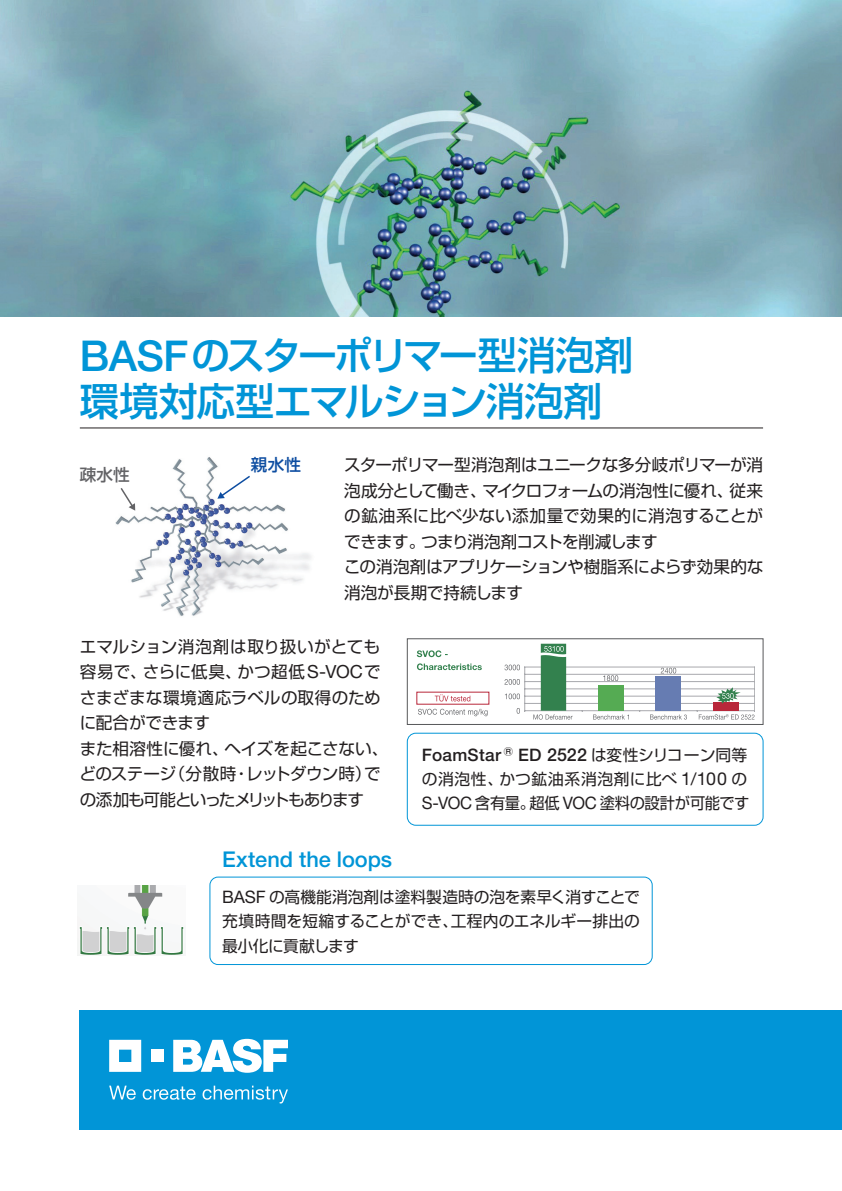
<style>
.page{position:relative;width:842px;height:1191px;background:#fff}
.page>*{position:absolute;margin:0;border:0;box-sizing:border-box;transform-origin:0 0}
.t1{font:500 39px/46px "Shin Go Pro";letter-spacing:-.035em;color:#0195d7}
.t2{font:500 21.7px "Helvetica Neue LT Std";color:#0195d7}
.t3{font:500 17.2px "Helvetica Neue LT Std";letter-spacing:.015em;color:#231f20}
.t4{font:16.6px/25.5px "Shin Go Pro";letter-spacing:-.02em;color:#231f20}
.t5{font:500 16.6px "Shin Go Pro";color:#0d4da1}
.t6{font:500 16.6px "Shin Go Pro";color:#636366}
.t7{font:15.8px/24.2px "Shin Go Pro";letter-spacing:-.005em;color:#231f20;text-align:justify}
.s1{font-family:"Helvetica Neue LT Std";font-size:42.5px}
.s2{font-family:"Helvetica Neue LT Std";font-size:18.1px}
.s3{font-size:17.8px}
.s4{font-family:"Shin Go Pro";font-weight:400;font-size:15.8px}
.s5{font-family:"Helvetica Neue LT Std";font-size:17.8px}
.s6{font-family:"Helvetica Neue LT Std";font-size:17.2px}
</style>
<div class="page">
<img style="left:0;top:0;width:842px;height:317px">
<div style="left:79px;top:1010px;width:763px;height:119px;background:#0195d7"></div>
<svg style="left:109px;top:1039px;width:32px;height:32px"></svg>
<div style="left:151px;top:1049px;width:12px;height:13px;background:#fff"></div>
<svg style="left:173px;top:1038px;width:115px;height:34px"></svg>
<svg style="left:109px;top:1085px;width:27px;height:14px"></svg>
<svg style="left:143px;top:1086px;width:53px;height:13px"></svg>
<svg style="left:203px;top:1085px;width:85px;height:18px"></svg>
<hr style="left:80px;top:427px;width:683px;height:1px;background:#231f20">
<div style="left:407px;top:638px;width:356px;height:86px;border:1px solid #57585a"></div>
<svg style="left:417px;top:663px;width:65px;height:7px"></svg>
<svg style="left:417px;top:650px;width:31px;height:7px"></svg>
<hr style="left:525px;top:667px;width:1px;height:43px;background:#a8a9ad">
<hr style="left:754px;top:667px;width:1px;height:43px;background:#a8a9ad">
<hr style="left:524px;top:703px;width:231px;height:1px;background:#a8a9ad">
<hr style="left:524px;top:696px;width:231px;height:1px;background:#a8a9ad">
<hr style="left:524px;top:681px;width:231px;height:1px;background:#a8a9ad">
<hr style="left:524px;top:674px;width:231px;height:1px;background:#a8a9ad">
<hr style="left:524px;top:688px;width:231px;height:1px;background:#a8a9ad">
<hr style="left:524px;top:667px;width:231px;height:1px;background:#a8a9ad">
<hr style="left:524px;top:710px;width:231px;height:1px;background:#a8a9ad">
<div style="left:656px;top:676px;width:25px;height:34px;background:#667cb2"></div>
<div style="left:598px;top:685px;width:26px;height:25px;background:#55ab53"></div>
<div style="left:713px;top:702px;width:26px;height:8px;background:#b8273a"></div>
<svg style="left:504px;top:664px;width:16px;height:6px"></svg>
<svg style="left:603px;top:675px;width:15px;height:6px"></svg>
<svg style="left:661px;top:668px;width:15px;height:5px"></svg>
<svg style="left:716px;top:687px;width:25px;height:17px"></svg>
<svg style="left:504px;top:679px;width:16px;height:6px"></svg>
<svg style="left:505px;top:693px;width:15px;height:6px"></svg>
<svg style="left:517px;top:708px;width:9px;height:5px"></svg>
<svg style="left:418px;top:708px;width:70px;height:8px"></svg>
<svg style="left:435px;top:694px;width:35px;height:7px"></svg>
<svg style="left:533px;top:643px;width:40px;height:76px"></svg>
<svg style="left:593px;top:714px;width:36px;height:5px"></svg>
<svg style="left:650px;top:714px;width:37px;height:5px"></svg>
<svg style="left:697px;top:710px;width:58px;height:9px"></svg>
<img style="left:115px;top:457px;width:196px;height:159px">
<div style="left:209px;top:876px;width:444px;height:89px;border:1px solid #0195d7;border-radius:8px"></div>
<div style="left:407px;top:732px;width:356px;height:93px;border:1px solid #0195d7;border-radius:9px"></div>
<img style="left:77px;top:885px;width:107px;height:71px">
<svg style="left:217px;top:474px;width:35px;height:25px"></svg>
<svg style="left:119px;top:486px;width:16px;height:24px"></svg>
<h1 class="t1" style="left:80px;top:327px;width:556px"><span class="s1">BASF</span>のスターポリマー型消泡剤環境対応型エマルション消泡剤</h1>
<p class="t5" style="left:251px;top:451px;width:52px">親水性</p>
<p class="t6" style="left:80px;top:461px;width:52px">疎水性</p>
<p class="t4" style="left:344px;top:450px;width:421px">スターポリマー型消泡剤はユニークな多分岐ポリマーが消泡成分として働き、マイクロフォームの消泡性に優れ、従来の鉱油系に比べ少ない添加量で効果的に消泡することができます。つまり消泡剤コストを削減します<br>この消泡剤はアプリケーションや樹脂系によらず効果的な消泡が長期で持続します</p>
<p class="t4" style="left:79px;top:631px;width:310px">エマルション消泡剤は取り扱いがとても容易で、さらに低臭、かつ超低<span class="s2">S-VOC</span>でさまざまな環境適応ラベルの取得のために配合ができます<br>また相溶性に優れ、ヘイズを起こさない、どのステージ（分散時・レットダウン時）での添加も可能といったメリットもあります</p>
<p class="t3" style="left:422px;top:744px;width:327px">FoamStar <sup>Ⓡ</sup> ED <span class="s3">2522</span> <span class="s4">は変性シリコーン同等</span></p>
<p class="t7" style="left:422px;top:764px;width:329px">の消泡性、かつ鉱油系消泡剤に比べ <span class="s5">1</span><span class="s6">/</span><span class="s5">100</span> の<br><span class="s6">S-VOC</span> 含有量。超低 <span class="s6">VOC</span> 塗料の設計が可能です</p>
<h2 class="t2" style="left:222px;top:846px;width:171px">Extend the loops</h2>
<p class="t7" style="left:222px;top:883px;width:419px"><span class="s6">BASF</span> の高機能消泡剤は塗料製造時の泡を素早く消すことで充填時間を短縮することができ、工程内のエネルギー排出の最小化に貢献します</p>
</div>
